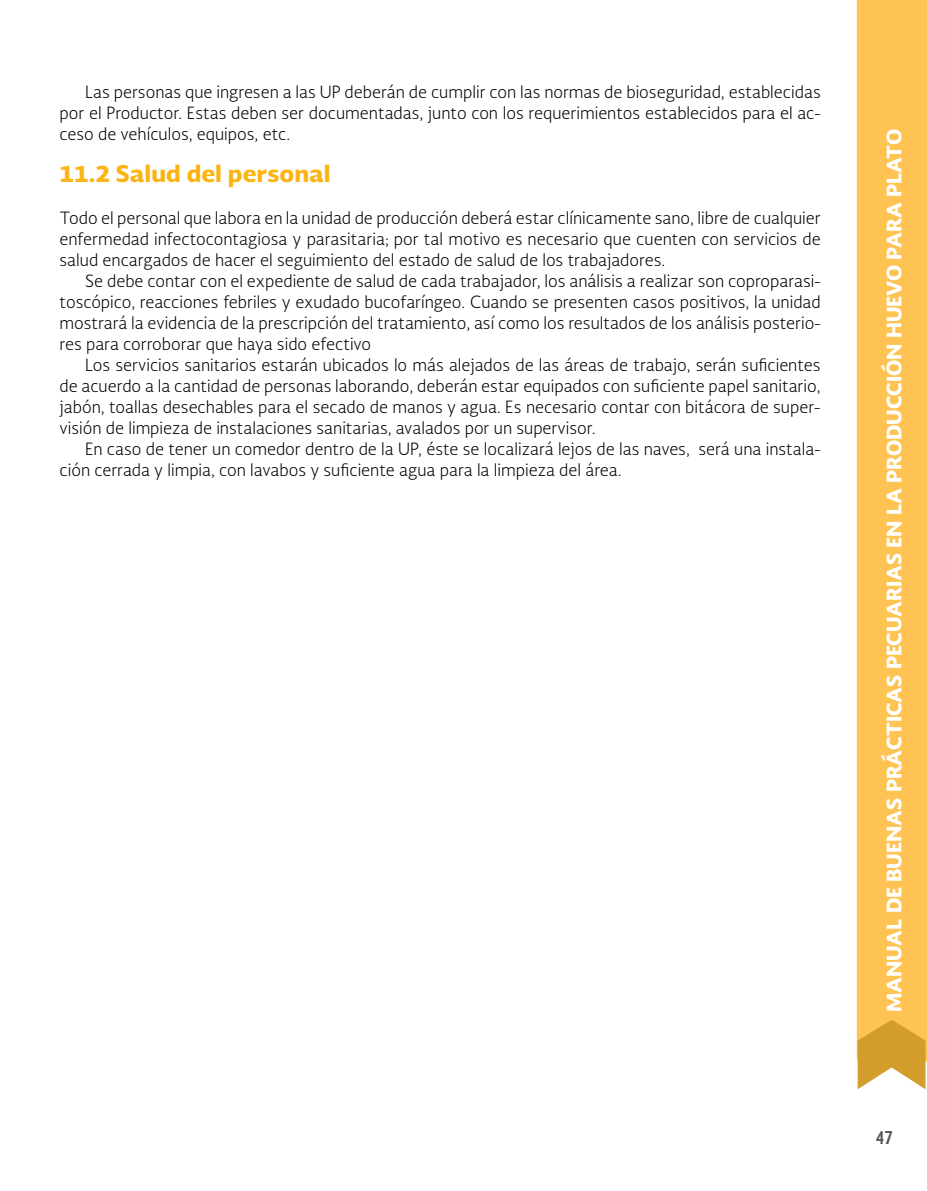
<style>
.page{position:relative;width:927px;height:1191px;background:#fff}
.page>*{position:absolute;margin:0;border:0;box-sizing:border-box;transform-origin:0 0}
.t1{font:900 22.5px "Soberana Sans";color:#fcb414}
.t2{font:900 19.5px "Soberana Sans";color:#fff}
.t3{font:700 18px "Soberana Sans Condensed";color:#57585b}
.t4{font:300 16.5px/21px "Soberana Sans";color:#000;text-align:justify}
</style>
<div class="page">
<div style="left:857px;top:0;width:70px;height:1061px;background:#fec352"></div>
<svg style="left:856px;top:1019px;width:69px;height:71px"></svg>
<p class="t4" style="left:60px;top:81px;width:763px;text-indent:26px">Las personas que ingresen a las UP deberán de cumplir con las normas de bioseguridad, establecidas por el Productor. Estas deben ser documentadas, junto con los requerimientos establecidos para el ac&shy;ceso de vehículos, equipos, etc.</p>
<h1 class="t1" style="left:60px;top:157px;width:272px">11.2 Salud del personal</h1>
<p class="t4" style="left:60px;top:207px;width:763px">Todo el personal que labora en la unidad de producción deberá estar clínicamente sano, libre de cualquier enfermedad infectocontagiosa y parasitaria; por tal motivo es necesario que cuenten con servicios de salud encargados de hacer el seguimiento del estado de salud de los trabajadores.</p>
<p class="t4" style="left:60px;top:270px;width:763px;text-indent:26px">Se debe contar con el expediente de salud de cada trabajador, los análisis a realizar son coproparasi&shy;toscópico, reacciones febriles y exudado bucofaríngeo. Cuando se presenten casos positivos, la unidad mostrará la evidencia de la prescripción del tratamiento, así como los resultados de los análisis posterio&shy;res para corroborar que haya sido efectivo</p>
<p class="t4" style="left:60px;top:354px;width:763px;text-indent:26px">Los servicios sanitarios estarán ubicados lo más alejados de las áreas de trabajo, serán suficientes de acuerdo a la cantidad de personas laborando, deberán estar equipados con suficiente papel sanitario, jabón, toallas desechables para el secado de manos y agua. Es necesario contar con bitácora de super&shy;visión de limpieza de instalaciones sanitarias, avalados por un supervisor.</p>
<p class="t4" style="left:60px;top:438px;width:763px;text-indent:26px">En caso de tener un comedor dentro de la UP, éste se localizará lejos de las naves, será una instala&shy;ción cerrada y limpia, con lavabos y suficiente agua para la limpieza del área.</p>
<p class="t2" style="left:880px;top:1012px;width:884px;rotate:-90deg">MANUAL DE BUENAS PRÁCTICAS PECUARIAS EN LA PRODUCCIÓN HUEVO PARA PLATO</p>
<p class="t3" style="left:876px;top:1124px;width:18px">47</p>
</div>
